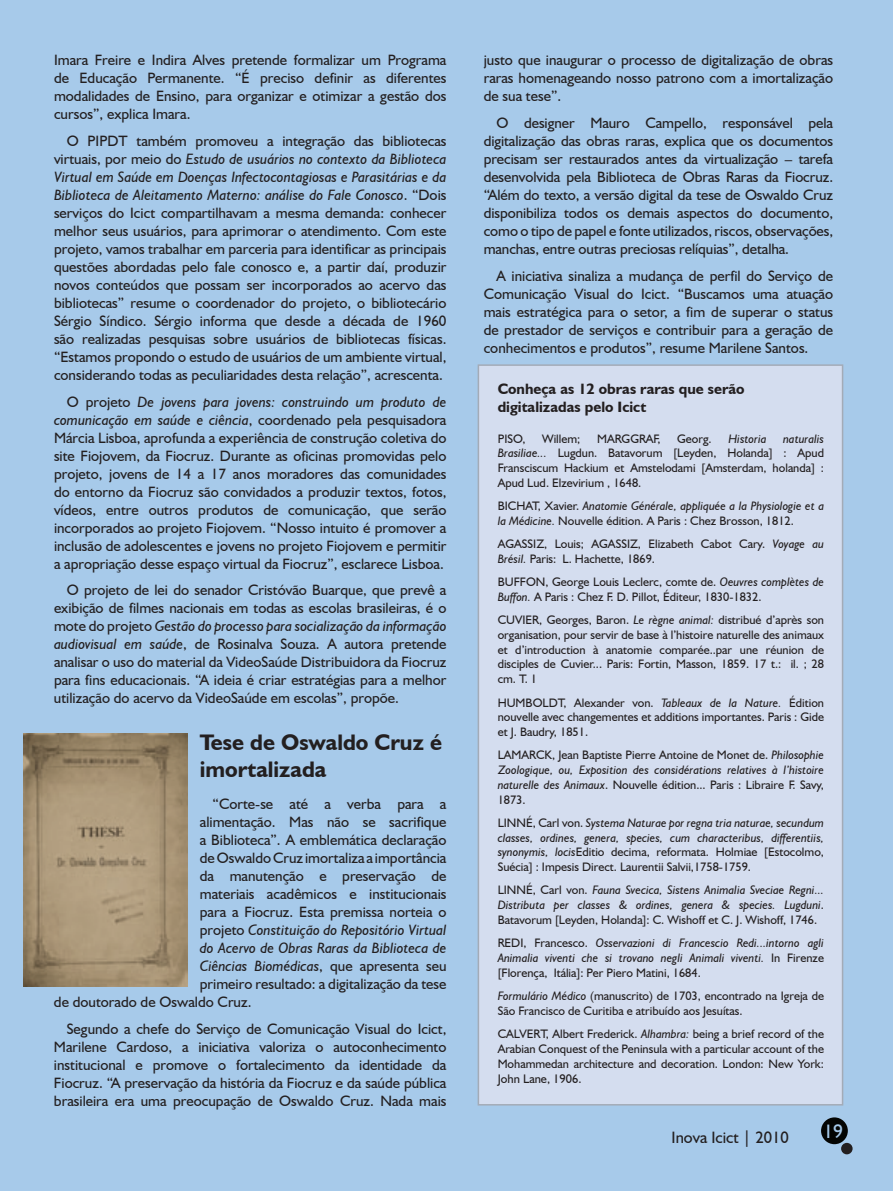
<style>
.page{position:relative;width:893px;height:1191px;background:#a7caea}
.page>*{position:absolute;margin:0;border:0;box-sizing:border-box;transform-origin:0 0}
.t1{font:700 22.5px/27px "Humanist 521 BT";color:#231f20}
.t2{font:19.5px "Humanist 521 BT";color:#a7caea}
.t3{font:16.5px "Humanist 521 BT";color:#231f20}
.t4{font:15px/18px "Humanist 521 BT";color:#231f20;text-align:justify}
.t5{font:italic 15px "Humanist 521 BT";color:#231f20}
.t6{font:700 15px/18px "Humanist 521 BT";color:#231f20}
.t7{font:12.45px "Humanist 521 BT";color:#231f20}
.t8{font:12.3px/14.7px "Humanist 521 BT";color:#231f20;text-align:justify}
.t9{font:italic 12.3px/14.7px "Humanist 521 BT";color:#231f20;text-align:justify}
.s1{font-style:italic}
.s2{font-style:normal}
</style>
<div class="page">
<div style="left:821px;top:1117px;width:27px;height:27px;background:#040503;border-radius:50%"></div>
<div style="left:841px;top:1142px;width:12px;height:12px;background:#231f20;border-radius:50%"></div>
<div style="left:478px;top:364px;width:365px;height:741px;background:#d4ddef"></div>
<img style="left:24px;top:733px;width:163px;height:253px">
<p class="t4" style="left:54px;top:51px;width:394px">Imara Freire e Indira Alves pretende formalizar um Programa de Educação Permanente. “É preciso definir as diferentes modalidades de Ensino, para organizar e otimizar a gestão dos cursos”, explica Imara.</p>
<p class="t4" style="left:54px;top:131px;width:394px;text-indent:13px">O PIPDT também promoveu a integração das bibliotecas virtuais, por meio do <span class="s1">Estudo de usuários no contexto da Biblioteca Virtual em Saúde em Doenças Infectocontagiosas e Parasitárias e da Biblioteca de Aleitamento Materno: análise do Fale Conosco</span>. “Dois serviços do Icict compartilhavam a mesma demanda: conhecer melhor seus usuários, para aprimorar o atendimento. Com este projeto, vamos trabalhar em parceria para identificar as principais questões abordadas pelo fale conosco e, a partir daí, produzir novos conteúdos que possam ser incorporados ao acervo das bibliotecas” resume o coordenador do projeto, o bibliotecário Sérgio Síndico. Sérgio informa que desde a década de 1960 são realizadas pesquisas sobre usuários de bibliotecas físicas. “Estamos propondo o estudo de usuários de um ambiente virtual, considerando todas as peculiaridades desta relação”, acrescenta.</p>
<p class="t4" style="left:54px;top:392px;width:394px;text-indent:13px">O projeto <span class="s1">De jovens para jovens: construindo um produto de comunicação em saúde e ciência</span>, coordenado pela pesquisadora Márcia Lisboa, aprofunda a experiência de construção coletiva do site Fiojovem, da Fiocruz. Durante as oficinas promovidas pelo projeto, jovens de 14 a 17 anos moradores das comunidades do entorno da Fiocruz são convidados a produzir textos, fotos, vídeos, entre outros produtos de comunicação, que serão incorporados ao projeto Fiojovem. “Nosso intuito é promover a inclusão de adolescentes e jovens no projeto Fiojovem e permitir a apropriação desse espaço virtual da Fiocruz”, esclarece Lisboa.</p>
<p class="t4" style="left:54px;top:581px;width:394px;text-indent:13px">O projeto de lei do senador Cristóvão Buarque, que prevê a exibição de filmes nacionais em todas as escolas brasileiras, é o mote do projeto <span class="s1">Gestão do processo para socialização da informação audiovisual em saúde</span>, de Rosinalva Souza. A autora pretende analisar o uso do material da VideoSaúde Distribuidora da Fiocruz para fins educacionais. “A ideia é criar estratégias para a melhor utilização do acervo da VideoSaúde em escolas”, propõe.</p>
<h1 class="t1" style="left:200px;top:728px;width:244px">Tese de Oswaldo Cruz é imortalizada</h1>
<p class="t4" style="left:213px;top:795px;width:235px">“Corte-se até a verba para a</p>
<p class="t4" style="left:200px;top:813px;width:248px">alimentação. Mas não se sacrifique</p>
<p class="t4" style="left:200px;top:831px;width:248px">a Biblioteca”. A emblemática declaração</p>
<p class="t4" style="left:200px;top:849px;width:248px">de Oswaldo Cruz imortaliza a importância</p>
<p class="t4" style="left:200px;top:867px;width:248px">da manutenção e preservação de</p>
<p class="t4" style="left:200px;top:885px;width:248px">materiais acadêmicos e institucionais</p>
<p class="t4" style="left:200px;top:903px;width:248px">para a Fiocruz. Esta premissa norteia o</p>
<p class="t5" style="left:200px;top:921px;width:248px"><span class="s2">projeto</span> Constituição do Repositório Virtual</p>
<p class="t5" style="left:200px;top:939px;width:248px">do Acervo de Obras Raras da Biblioteca de</p>
<p class="t5" style="left:200px;top:957px;width:248px">Ciências Biomédicas<span class="s2">, que apresenta seu</span></p>
<p class="t4" style="left:200px;top:975px;width:248px">primeiro resultado: a digitalização da tese</p>
<p class="t4" style="left:54px;top:993px;width:199px">de doutorado de Oswaldo Cruz.</p>
<p class="t4" style="left:54px;top:1019px;width:394px;text-indent:13px">Segundo a chefe do Serviço de Comunicação Visual do Icict, Marilene Cardoso, a iniciativa valoriza o autoconhecimento institucional e promove o fortalecimento da identidade da Fiocruz. “A preservação da história da Fiocruz e da saúde pública brasileira era uma preocupação de Oswaldo Cruz. Nada mais</p>
<p class="t4" style="left:484px;top:51px;width:351px">justo que inaugurar o processo de digitalização de obras raras homenageando nosso patrono com a imortalização de sua tese”.</p>
<p class="t4" style="left:484px;top:114px;width:351px;text-indent:13px">O designer Mauro Campello, responsável pela digitalização das obras raras, explica que os documentos precisam ser restaurados antes da virtualização – tarefa desenvolvida pela Biblioteca de Obras Raras da Fiocruz. “Além do texto, a versão digital da tese de Oswaldo Cruz disponibiliza todos os demais aspectos do documento, como o tipo de papel e fonte utilizados, riscos, observações, manchas, entre outras preciosas relíquias”, detalha.</p>
<p class="t4" style="left:484px;top:266px;width:351px;text-indent:13px">A iniciativa sinaliza a mudança de perfil do Serviço de Comunicação Visual do Icict. “Buscamos uma atuação mais estratégica para o setor, a fim de superar o status de prestador de serviços e contribuir para a geração de conhecimentos e produtos”, resume Marilene Santos.</p>
<p class="t6" style="left:498px;top:379px;width:248px">Conheça as 12 obras raras que serão digitalizadas pelo Icict</p>
<p class="t8" style="left:498px;top:431px;width:29px">PISO,</p>
<p class="t8" style="left:542px;top:431px;width:40px">Willem;</p>
<p class="t8" style="left:597px;top:431px;width:65px">MARGGRAF,</p>
<p class="t8" style="left:677px;top:431px;width:36px">Georg.</p>
<p class="t9" style="left:728px;top:431px;width:39px">Historia</p>
<p class="t8" style="left:498px;top:431px;width:328px;text-indent:285px"><span class="s1">naturalis Brasiliae...</span> Lugdun. Batavorum [Leyden, Holanda] : Apud Fransciscum Hackium et Amstelodami [Amsterdam, holanda] :<br>Apud Lud. Elzevirium , 1648.</p>
<p class="t8" style="left:498px;top:498px;width:328px">BICHAT, Xavier. <span class="s1">Anatomie Générale, appliquée a la Physiologie et a la Médicine.</span> Nouvelle édition. A Paris : Chez Brosson, 1812.</p>
<p class="t8" style="left:498px;top:536px;width:328px">AGASSIZ, Louis; AGASSIZ, Elizabeth Cabot Cary. <span class="s1">Voyage au<br>Brésil.</span> Paris: L. Hachette, 1869.</p>
<p class="t8" style="left:498px;top:574px;width:328px">BUFFON, George Louis Leclerc, comte de. <span class="s1">Oeuvres complètes de<br>Buffon.</span> A Paris : Chez F. D. Pillot, Éditeur, 1830-1832.</p>
<p class="t8" style="left:498px;top:612px;width:328px">CUVIER, Georges, Baron. <span class="s1">Le règne animal:</span> distribué d’après son organisation, pour servir de base à l’histoire naturelle des animaux et d’introduction à anatomie comparée..par une réunion de disciples de Cuvier... Paris: Fortin, Masson, 1859. 17 t.: il. ; 28 cm. T. 1</p>
<p class="t8" style="left:498px;top:694px;width:328px">HUMBOLDT, Alexander von. <span class="s1">Tableaux de la Nature.</span> Édition nouvelle avec changementes et additions importantes. Paris : Gide et J. Baudry, 1851.</p>
<p class="t9" style="left:498px;top:747px;width:328px"><span class="s2">LAMARCK, Jean Baptiste Pierre Antoine de Monet de.</span> Philosophie Zoologique, ou, Exposition des considérations relatives à l’histoire naturelle des Animaux<span class="s2">. Nouvelle édition... Paris : Libraire F. Savy, 1873.</span></p>
<p class="t9" style="left:498px;top:815px;width:328px"><span class="s2">LINNÉ, Carl von.</span> Systema Naturae por regna tria naturae, secundum classes, ordines, genera, species, cum characteribus, differentiis, synonymis, locis<span class="s2">Editio decima, reformata. Holmiae [Estocolmo, Suécia] : Impesis Direct. Laurentii Salvii,1758-1759.</span></p>
<p class="t9" style="left:498px;top:882px;width:328px"><span class="s2">LINNÉ, Carl von.</span> Fauna Svecica, Sistens Animalia Sveciae Regni...<br>Distributa per classes &amp; ordines, genera &amp; species. Lugduni<span class="s2">.<br>Batavorum [Leyden, Holanda]: C. Wishoff et C. J. Wishoff, 1746.</span></p>
<p class="t9" style="left:498px;top:935px;width:328px"><span class="s2">REDI, Francesco.</span> Osservazioni di Francescio Redi...intorno agli Animalia viventi che si trovano negli Animali viventi. <span class="s2">In Firenze [Florença, Itália]: Per Piero Matini, 1684.</span></p>
<p class="t8" style="left:498px;top:988px;width:328px"><span class="s1">Formulário Médico</span> (manuscrito) de 1703, encontrado na Igreja de<br>São Francisco de Curitiba e atribuído aos Jesuítas.</p>
<p class="t8" style="left:498px;top:1026px;width:328px">CALVERT, Albert Frederick. <span class="s1">Alhambra:</span> being a brief record of the Arabian Conquest of the Peninsula with a particular account of the Mohammedan architecture and decoration. London: New York:</p>
<p class="t7" style="left:498px;top:1070px;width:85px">John Lane, 1906.</p>
<p class="t3" style="left:671px;top:1126px;width:119px">Inova Icict | 2010</p>
<h2 class="t2" style="left:823px;top:1119px;width:21px">19</h2>
</div>
